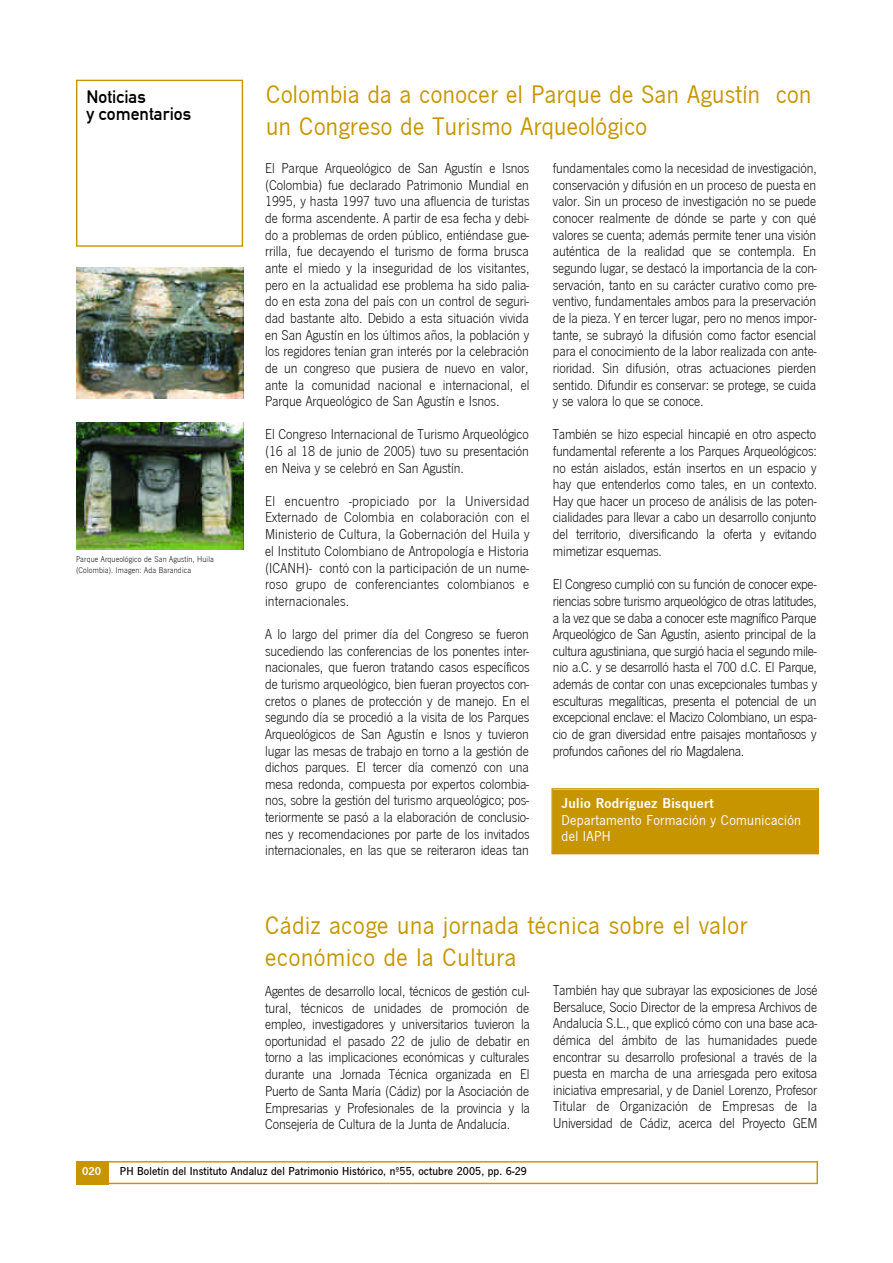
<style>
.page{position:relative;width:893px;height:1263px;background:#fff}
.page>*{position:absolute;margin:0;border:0;box-sizing:border-box;transform-origin:0 0}
.t1{font:26.25px/31.7px "News Got T";letter-spacing:.015em;color:#c69500}
.t2{font:17.7px/17.7px "DIN Mittelschrift";color:#000}
.t3{font:14.7px/16.6px "News Got T Lig";letter-spacing:-.01em;color:#000;text-align:justify}
.t4{font:14.7px/16.5px "News Got T";letter-spacing:.02em;color:#fff}
.t5{font:700 14.7px "News Got T Dem";letter-spacing:.025em;color:#fff}
.t6{font:11.85px "News Got T Med";letter-spacing:.01em;color:#000}
.t7{font:700 11.85px "News Got T Dem";color:#fff}
.t8{font:8.7px/10.5px "News Got T Lig";letter-spacing:.015em;color:#000}
</style>
<div class="page">
<svg style="left:76px;top:80px;width:167px;height:167px"></svg>
<svg style="left:108px;top:1161px;width:710px;height:23px"></svg>
<div style="left:76px;top:1161px;width:32px;height:23px;background:#c69500"></div>
<img style="left:76px;top:422px;width:167px;height:128px">
<img style="left:76px;top:268px;width:167px;height:131px">
<div style="left:551px;top:788px;width:268px;height:66px;background:#c69500"></div>
<p class="t2" style="left:86px;top:88px;width:106px">Noticias<br>y comentarios</p>
<p class="t8" style="left:76px;top:554px;width:139px">Parque Arqueológico de San Agustín, Huila (Colombia). Imagen: Ada Barandica</p>
<h1 class="t1" style="left:266px;top:78px;width:546px">Colombia da a conocer el Parque de San Agustín con un Congreso de Turismo Arqueológico</h1>
<p class="t3" style="left:265px;top:160px;width:266px">El Parque Arqueológico de San Agustín e Isnos (Colombia) fue declarado Patrimonio Mundial en 1995, y hasta 1997 tuvo una afluencia de turistas de forma ascendente. A partir de esa fecha y debi&shy;do a problemas de orden público, entiéndase gue&shy;rrilla, fue decayendo el turismo de forma brusca ante el miedo y la inseguridad de los visitantes, pero en la actualidad ese problema ha sido palia&shy;do en esta zona del país con un control de seguri&shy;dad bastante alto. Debido a esta situación vivida en San Agustín en los últimos años, la población y los regidores tenían gran interés por la celebración de un congreso que pusiera de nuevo en valor, ante la comunidad nacional e internacional, el Parque Arqueológico de San Agustín e Isnos.</p>
<p class="t3" style="left:265px;top:426px;width:265px">El Congreso Internacional de Turismo Arqueológico (16 al 18 de junio de 2005) tuvo su presentación en Neiva y se celebró en San Agustín.</p>
<p class="t3" style="left:265px;top:492px;width:266px">El encuentro -propiciado por la Universidad Externado de Colombia en colaboración con el Ministerio de Cultura, la Gobernación del Huila y el Instituto Colombiano de Antropología e Historia (ICANH)- contó con la participación de un nume&shy;roso grupo de conferenciantes colombianos e internacionales.</p>
<p class="t3" style="left:265px;top:626px;width:266px">A lo largo del primer día del Congreso se fueron sucediendo las conferencias de los ponentes inter&shy;nacionales, que fueron tratando casos específicos de turismo arqueológico, bien fueran proyectos con&shy;cretos o planes de protección y de manejo. En el segundo día se procedió a la visita de los Parques Arqueológicos de San Agustín e Isnos y tuvieron lugar las mesas de trabajo en torno a la gestión de dichos parques. El tercer día comenzó con una mesa redonda, compuesta por expertos colombia&shy;nos, sobre la gestión del turismo arqueológico; pos&shy;teriormente se pasó a la elaboración de conclusio&shy;nes y recomendaciones por parte de los invitados internacionales, en las que se reiteraron ideas tan</p>
<p class="t3" style="left:553px;top:160px;width:265px">fundamentales como la necesidad de investigación, conservación y difusión en un proceso de puesta en valor. Sin un proceso de investigación no se puede conocer realmente de dónde se parte y con qué valores se cuenta; además permite tener una visión auténtica de la realidad que se contempla. En segundo lugar, se destacó la importancia de la con&shy;servación, tanto en su carácter curativo como pre&shy;ventivo, fundamentales ambos para la preservación de la pieza. Y en tercer lugar, pero no menos impor&shy;tante, se subrayó la difusión como factor esencial para el conocimiento de la labor realizada con ante&shy;rioridad. Sin difusión, otras actuaciones pierden sentido. Difundir es conservar: se protege, se cuida y se valora lo que se conoce.</p>
<p class="t3" style="left:553px;top:426px;width:266px">También se hizo especial hincapié en otro aspecto fundamental referente a los Parques Arqueológicos: no están aislados, están insertos en un espacio y hay que entenderlos como tales, en un contexto.<br>Hay que hacer un proceso de análisis de las poten&shy;cialidades para llevar a cabo un desarrollo conjunto del territorio, diversificando la oferta y evitando mimetizar esquemas.</p>
<p class="t3" style="left:553px;top:576px;width:266px">El Congreso cumplió con su función de conocer expe&shy;riencias sobre turismo arqueológico de otras latitudes, a la vez que se daba a conocer este magnífico Parque Arqueológico de San Agustín, asiento principal de la cultura agustiniana, que surgió hacia el segundo mile&shy;nio a.C. y se desarrolló hasta el 700 d.C. El Parque, además de contar con unas excepcionales tumbas y esculturas megalíticas, presenta el potencial de un excepcional enclave: el Macizo Colombiano, un espa&shy;cio de gran diversidad entre paisajes montañosos y profundos cañones del río Magdalena.</p>
<p class="t5" style="left:561px;top:795px;width:154px">Julio Rodríguez Bisquert</p>
<p class="t4" style="left:561px;top:811px;width:241px">Departamento Formación y Comunicación del IAPH</p>
<h1 class="t1" style="left:265px;top:909px;width:484px">Cádiz acoge una jornada técnica sobre el valor económico de la Cultura</h1>
<p class="t3" style="left:265px;top:982px;width:266px">Agentes de desarrollo local, técnicos de gestión cul&shy;tural, técnicos de unidades de promoción de empleo, investigadores y universitarios tuvieron la oportunidad el pasado 22 de julio de debatir en torno a las implicaciones económicas y culturales durante una Jornada Técnica organizada en El Puerto de Santa María (Cádiz) por la Asociación de Empresarias y Profesionales de la provincia y la Consejería de Cultura de la Junta de Andalucía.</p>
<p class="t3" style="left:553px;top:982px;width:266px">También hay que subrayar las exposiciones de José Bersaluce, Socio Director de la empresa Archivos de Andalucía S.L., que explicó cómo con una base aca&shy;démica del ámbito de las humanidades puede encontrar su desarrollo profesional a través de la puesta en marcha de una arriesgada pero exitosa iniciativa empresarial, y de Daniel Lorenzo, Profesor Titular de Organización de Empresas de la Universidad de Cádiz, acerca del Proyecto GEM</p>
<p class="t7" style="left:82px;top:1164px;width:20px">020</p>
<p class="t6" style="left:120px;top:1165px;width:408px">PH Boletín del Instituto Andaluz del Patrimonio Histórico, nº55, octubre 2005, pp. 6-29</p>
</div>
